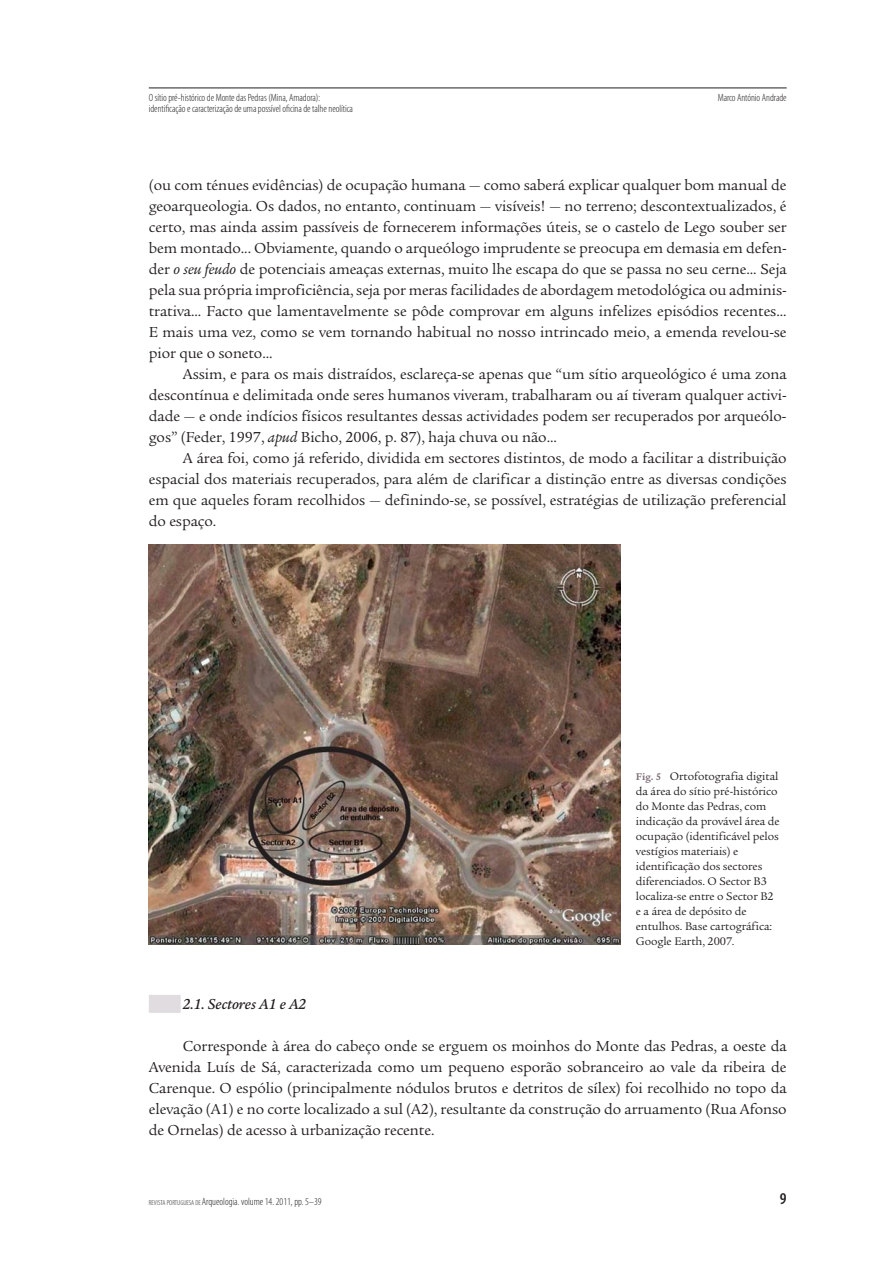
<style>
.page{position:relative;width:893px;height:1263px;background:#fff}
.page>*{position:absolute;margin:0;border:0;box-sizing:border-box;transform-origin:0 0}
.t1{font:600 condensed 16.5px "Myriad Pro";color:#231f20}
.t2{font:15.75px/21px "Legacy Serif";letter-spacing:-.005em;color:#231f20;text-align:justify}
.t3{font:italic 500 15.75px "Legacy Serif";letter-spacing:-.005em;color:#231f20}
.t4{font:12px/15px "Legacy Serif";letter-spacing:-.005em;color:#231f20}
.t5{font:300 condensed 10.5px/10.5px "Myriad Pro";letter-spacing:-.005em;color:#231f20}
.s1{font-style:italic}
.s2{font-weight:700;font-size:10.5px;color:#80717a}
.s3{font-size:7.2px}
</style>
<div class="page">
<hr style="left:149px;top:88px;width:638px;height:1px;background:#231f20">
<div style="left:149px;top:995px;width:32px;height:18px;background:#e1dce0"></div>
<img style="left:149px;top:544px;width:472px;height:401px">
<p class="t5" style="left:149px;top:93px;width:206px">O sítio pré‑histórico de Monte das Pedras (Mina, Amadora): identificação e caracterização de uma possível oficina de talhe neolítica</p>
<p class="t5" style="left:718px;top:93px;width:71px">Marco António Andrade</p>
<p class="t2" style="left:149px;top:174px;width:639px">(ou com ténues evidências) de ocupação humana — como saberá explicar qualquer bom manual de geoarqueologia. Os dados, no entanto, continuam — visíveis! — no terreno; descontextualizados, é certo, mas ainda assim passíveis de fornecerem informações úteis, se o castelo de Lego souber ser bem montado... Obviamente, quando o arqueólogo imprudente se preocupa em demasia em defen‑ der <span class="s1">o seu feudo</span> de potenciais ameaças externas, muito lhe escapa do que se passa no seu cerne... Seja pela sua própria improficiência, seja por meras facilidades de abordagem metodológica ou adminis‑ trativa... Facto que lamentavelmente se pôde comprovar em alguns infelizes episódios recentes...<br>E mais uma vez, como se vem tornando habitual no nosso intrincado meio, a emenda revelou‑se pior que o soneto...</p>
<p class="t2" style="left:149px;top:363px;width:639px;text-indent:34px">Assim, e para os mais distraídos, esclareça‑se apenas que “um sítio arqueológico é uma zona descontínua e delimitada onde seres humanos viveram, trabalharam ou aí tiveram qualquer activi‑ dade — e onde indícios físicos resultantes dessas actividades podem ser recuperados por arqueólo‑ gos” (Feder, 1997, <span class="s1">apud</span> Bicho, 2006, p. 87), haja chuva ou não...</p>
<p class="t2" style="left:149px;top:447px;width:639px;text-indent:34px">A área foi, como já referido, dividida em sectores distintos, de modo a facilitar a distribuição espacial dos materiais recuperados, para além de clarificar a distinção entre as diversas condições em que aqueles foram recolhidos — definindo‑se, se possível, estratégias de utilização preferencial do espaço.</p>
<p class="t4" style="left:636px;top:768px;width:145px"><span class="s2">Fig. 5</span> Ortofotografia digital da área do sítio pré‑histórico do Monte das Pedras, com indicação da provável área de ocupação (identificável pelos vestígios materiais) e identificação dos sectores diferenciados. O Sector B3 localiza‑se entre o Sector B2 e a área de depósito de entulhos. Base cartográfica:<br>Google Earth, 2007.</p>
<p class="t3" style="left:183px;top:995px;width:125px">2.1. Sectores A1 e A2</p>
<p class="t2" style="left:149px;top:1035px;width:639px;text-indent:34px">Corresponde à área do cabeço onde se erguem os moinhos do Monte das Pedras, a oeste da Avenida Luís de Sá, caracterizada como um pequeno esporão sobranceiro ao vale da ribeira de Carenque. O espólio (principalmente nódulos brutos e detritos de sílex) foi recolhido no topo da elevação (A1) e no corte localizado a sul (A2), resultante da construção do arruamento (Rua Afonso de Ornelas) de acesso à urbanização recente.</p>
<p class="t5" style="left:149px;top:1196px;width:174px"><span class="s3">REVISTA PORTUGUESA DE</span> Arqueologia. volume 14. 2011, pp. 5–39</p>
<p class="t1" style="left:780px;top:1188px;width:8px">9</p>
</div>
